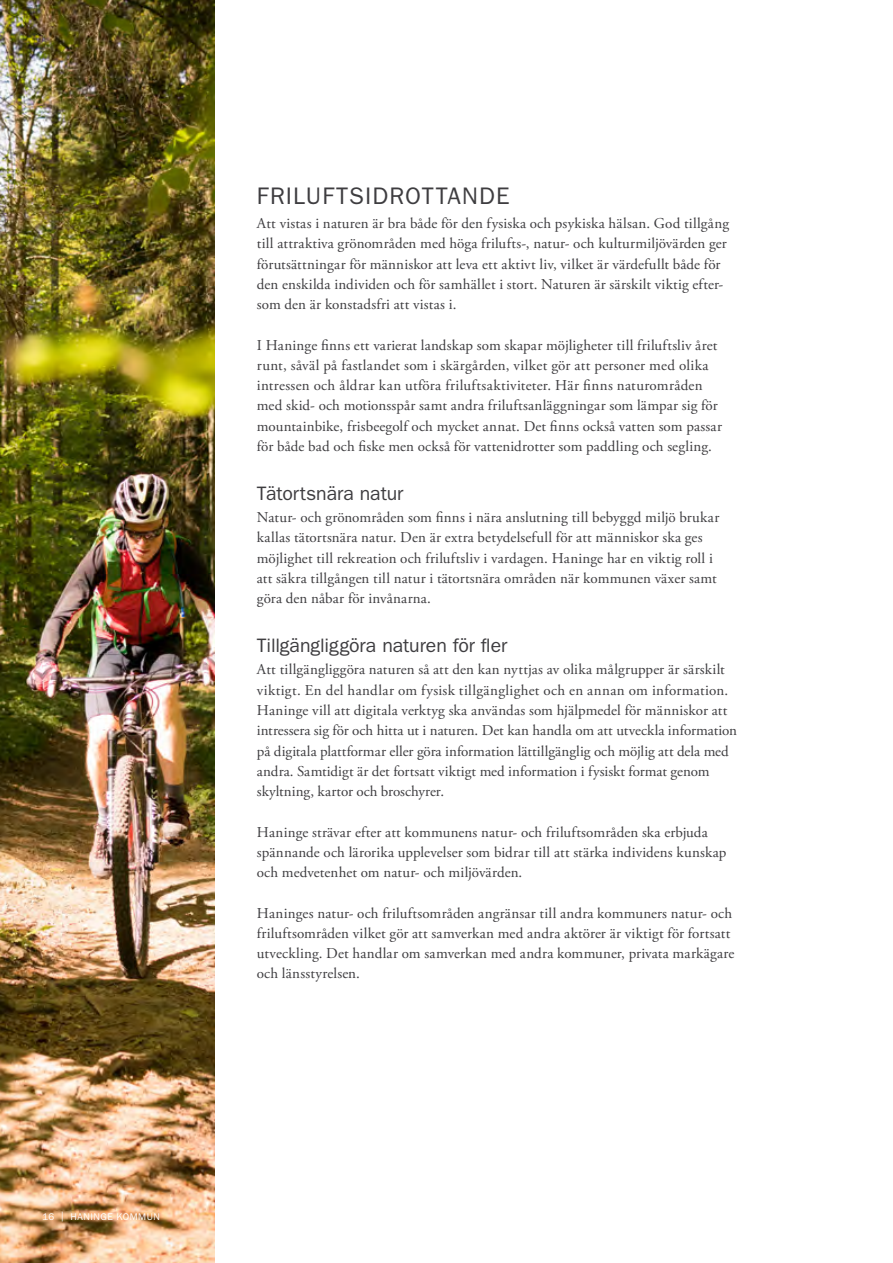
<style>
.page{position:relative;width:893px;height:1263px;background:#fff}
.page>*{position:absolute;margin:0;border:0;box-sizing:border-box;transform-origin:0 0}
.t1{font:24px "ITC Franklin Gothic Std";letter-spacing:.04em;color:#3e3d40}
.t2{font:19.5px "ITC Franklin Gothic Std";letter-spacing:-.005em;color:#3e3d40}
.t3{font:15px/20.2px "Adobe Garamond Pro";letter-spacing:.01em;color:#3e3d40}
.t4{font:9.75px "ITC Franklin Gothic Std";letter-spacing:.055em;color:#fff}
</style>
<div class="page">
<img style="left:0;top:0;width:214px;height:1263px">
<p class="t4" style="left:43px;top:1211px;width:119px">16 | HANINGE KOMMUN</p>
<p class="t1" style="left:257px;top:182px;width:254px">FRILUFTSIDROTTANDE</p>
<p class="t3" style="left:257px;top:214px;width:474px">Att vistas i naturen är bra både för den fysiska och psykiska hälsan. God tillgång till attraktiva grönområden med höga frilufts-, natur- och kulturmiljövärden ger förutsättningar för människor att leva ett aktivt liv, vilket är värdefullt både för den enskilda individen och för samhället i stort. Naturen är särskilt viktig efter&shy;som den är konstadsfri att vistas i.</p>
<p class="t3" style="left:257px;top:335px;width:467px">I Haninge finns ett varierat landskap som skapar möjligheter till friluftsliv året runt, såväl på fastlandet som i skärgården, vilket gör att personer med olika intressen och åldrar kan utföra friluftsaktiviteter. Här finns naturområden med skid- och motionsspår samt andra friluftsanläggningar som lämpar sig för mountainbike, frisbeegolf och mycket annat. Det finns också vatten som passar för både bad och fiske men också för vattenidrotter som paddling och segling.</p>
<p class="t2" style="left:257px;top:482px;width:148px">Tätortsnära natur</p>
<p class="t3" style="left:257px;top:508px;width:464px">Natur- och grönområden som finns i nära anslutning till bebyggd miljö brukar kallas tätortsnära natur. Den är extra betydelsefull för att människor ska ges möjlighet till rekreation och friluftsliv i vardagen. Haninge har en viktig roll i att säkra tillgången till natur i tätortsnära områden när kommunen växer samt göra den nåbar för invånarna.</p>
<p class="t2" style="left:257px;top:634px;width:252px">Tillgängliggöra naturen för fler</p>
<p class="t3" style="left:257px;top:660px;width:482px">Att tillgängliggöra naturen så att den kan nyttjas av olika målgrupper är särskilt viktigt. En del handlar om fysisk tillgänglighet och en annan om information.<br>Haninge vill att digitala verktyg ska användas som hjälpmedel för människor att intressera sig för och hitta ut i naturen. Det kan handla om att utveckla information på digitala plattformar eller göra information lättillgänglig och möjlig att dela med andra. Samtidigt är det fortsatt viktigt med information i fysiskt format genom skyltning, kartor och broschyrer.</p>
<p class="t3" style="left:257px;top:822px;width:471px">Haninge strävar efter att kommunens natur- och friluftsområden ska erbjuda spännande och lärorika upplevelser som bidrar till att stärka individens kunskap och medvetenhet om natur- och miljövärden.</p>
<p class="t3" style="left:257px;top:903px;width:479px">Haninges natur- och friluftsområden angränsar till andra kommuners natur- och friluftsområden vilket gör att samverkan med andra aktörer är viktigt för fortsatt utveckling. Det handlar om samverkan med andra kommuner, privata markägare och länsstyrelsen.</p>
</div>
